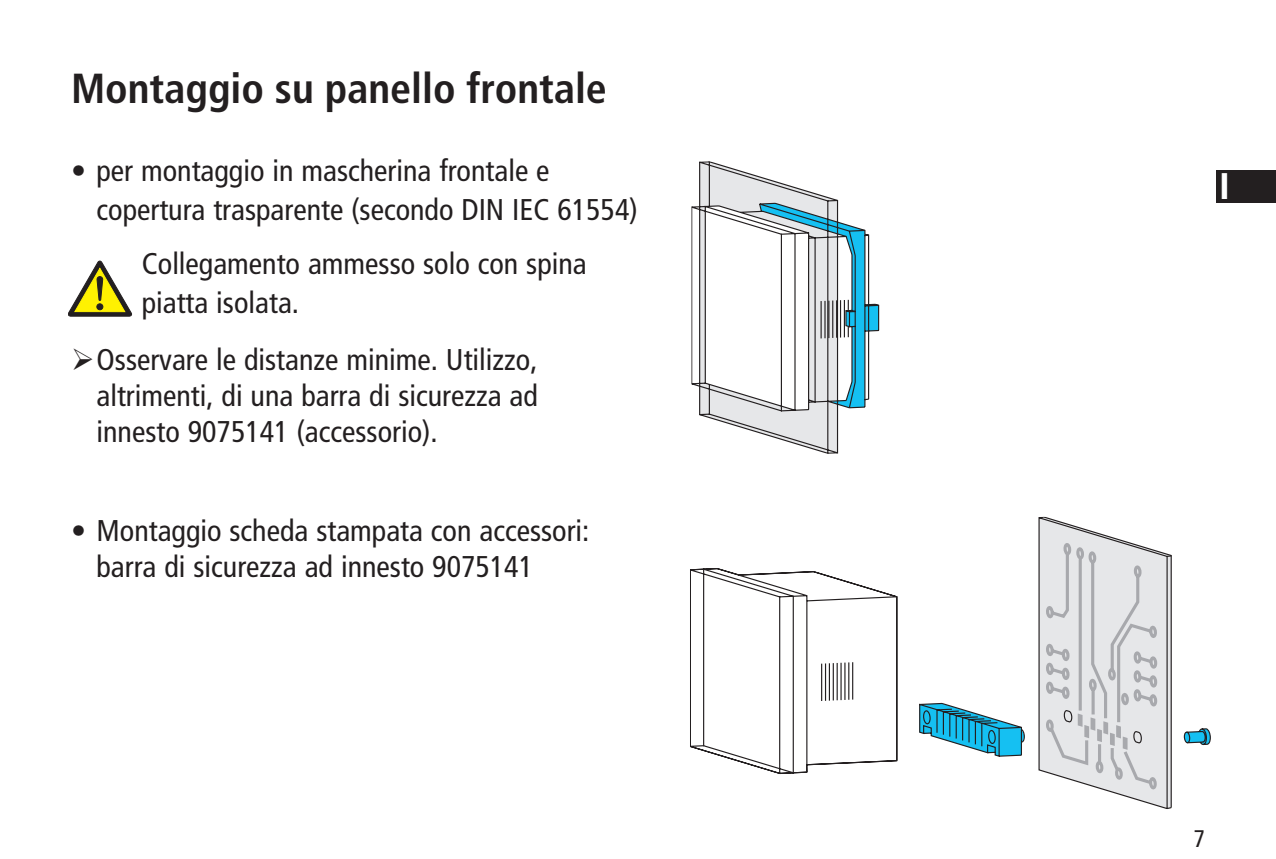
<style>
.page{position:relative;width:1276px;height:859px;background:#fff}
.page>*{position:absolute;margin:0;border:0;box-sizing:border-box;transform-origin:0 0}
.t1{font:700 condensed 42px "Frutiger";color:#231f20}
.t2{font:700 36px "Arial";color:#fff}
.t3{font:condensed 30px/36px "Frutiger";color:#231f20}
.t4{font:condensed 24px "Frutiger";color:#231f20}
</style>
<div class="page">
<div style="left:1216px;top:170px;width:60px;height:32px;background:#231f20"></div>
<svg style="left:692px;top:162px;width:188px;height:291px"></svg>
<div style="left:690px;top:160px;width:197px;height:295px;border:1px solid #fff"></div>
<svg style="left:1183px;top:728px;width:28px;height:18px"></svg>
<svg style="left:691px;top:518px;width:481px;height:290px"></svg>
<svg style="left:68px;top:261px;width:64px;height:55px"></svg>
<div style="left:97px;top:277px;width:6px;height:23px;background:#231f20;border-radius:3px"></div>
<div style="left:97px;top:276px;width:6px;height:25px;border:1px solid #231f20;border-radius:3px"></div>
<h1 class="t1" style="left:71px;top:63px;width:537px">Montaggio su panello frontale</h1>
<p class="t3" style="left:97px;top:151px;width:543px;line-height:39px;text-indent:-26px">• per montaggio in mascherina frontale e copertura trasparente (secondo DIN IEC 61554)</p>
<p class="t3" style="left:142px;top:244px;width:446px;line-height:39px">Collegamento ammesso solo con spina piatta isolata.</p>
<p class="t3" style="left:97px;top:341px;width:443px;text-align:justify;text-indent:-25px">➢Osservare le distanze minime. Utilizzo, altrimenti, di una barra di sicurezza ad innesto 9075141 (accessorio).</p>
<p class="t3" style="left:97px;top:513px;width:494px;text-indent:-26px">• Montaggio scheda stampata con accessori: barra di sicurezza ad innesto 9075141</p>
<p class="t2" style="left:1219px;top:163px;width:12px">I</p>
<p class="t4" style="left:1193px;top:824px;width:13px">7</p>
</div>
